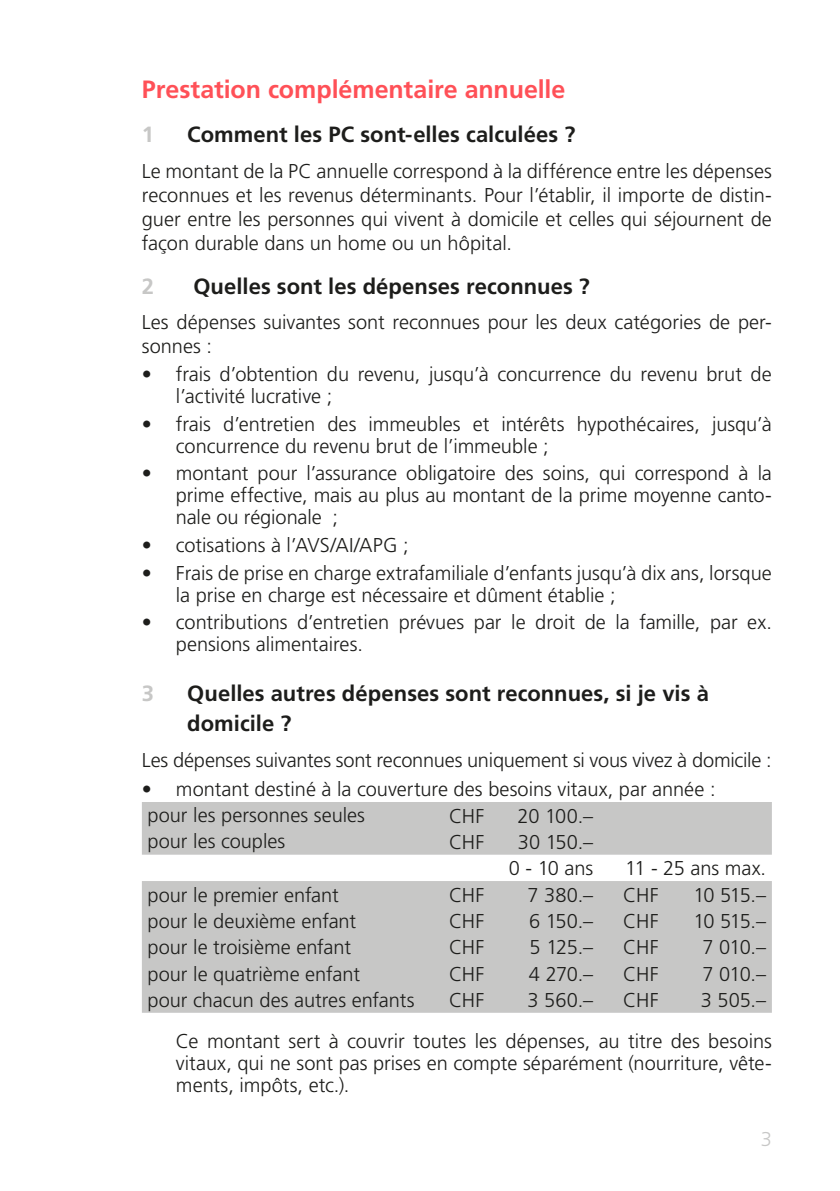
<style>
.page{position:relative;width:840px;height:1191px;background:#fff}
.page>*{position:absolute;margin:0;border:0;box-sizing:border-box;transform-origin:0 0}
.Texttitel{font:700 25px "Frutiger LT Std";color:#ff5057}
.t1{font:700 22px/30px "Frutiger LT Std";color:#1d1d1b}
.t2{font:700 22px "Frutiger LT Std";color:#c7c7c6}
.Grundtext{font:300 20px/22px "Frutiger LT Std";letter-spacing:-.005em;color:#1d1d1b}
.Grundtext_eingezogen{font:300 20px/22px "Frutiger LT Std";color:#1d1d1b;text-align:justify}
.Text_vor_Aufzählung{font:300 20px/24px "Frutiger LT Std";letter-spacing:-.005em;color:#1d1d1b}
.t3{font:300 20px "Frutiger LT Std";color:#c7c7c6}
</style>
<div class="page">
<svg style="left:142px;top:802px;width:629px;height:210px;background:#cececd"></svg>
<p class="Texttitel" style="left:142px;top:75px;width:425px">Prestation complémentaire annuelle</p>
<p class="t2" style="left:142px;top:122px;width:14px">1</p>
<p class="t1" style="left:187px;top:120px;width:389px">Comment les PC sont-elles calculées ?</p>
<p class="Grundtext" style="left:142px;top:159px;width:631px;line-height:24px;text-align:justify">Le montant de la PC annuelle correspond à la différence entre les dépenses reconnues et les revenus déterminants. Pour l’établir, il importe de distin&shy;guer entre les personnes qui vivent à domicile et celles qui séjournent de façon durable dans un home ou un hôpital.</p>
<p class="t2" style="left:142px;top:273px;width:14px">2</p>
<p class="t1" style="left:193px;top:271px;width:398px">Quelles sont les dépenses reconnues ?</p>
<p class="Text_vor_Aufzählung" style="left:142px;top:311px;width:631px">Les dépenses suivantes sont reconnues pour les deux catégories de per&shy;sonnes :</p>
<p class="Grundtext" style="left:176px;top:363px;width:597px;text-indent:-34px">• frais d’obtention du revenu, jusqu’à concurrence du revenu brut de l’activité lucrative ;</p>
<p class="Grundtext" style="left:176px;top:413px;width:597px;text-indent:-34px">• frais d’entretien des immeubles et intérêts hypothécaires, jusqu’à concurrence du revenu brut de l’immeuble ;</p>
<p class="Grundtext" style="left:176px;top:463px;width:597px;text-align:justify;text-indent:-34px">• montant pour l’assurance obligatoire des soins, qui correspond à la prime effective, mais au plus au montant de la prime moyenne canto&shy;nale ou régionale ;</p>
<p class="Grundtext" style="left:142px;top:534px;width:268px">• cotisations à l’AVS/AI/APG ;</p>
<p class="Grundtext" style="left:176px;top:562px;width:597px;text-indent:-34px">• Frais de prise en charge extrafamiliale d’enfants jusqu’à dix ans, lorsque la prise en charge est nécessaire et dûment établie ;</p>
<p class="Grundtext" style="left:176px;top:612px;width:597px;text-indent:-34px">• contributions d’entretien prévues par le droit de la famille, par ex. pensions alimentaires.</p>
<p class="t2" style="left:142px;top:680px;width:14px">3</p>
<p class="t1" style="left:187px;top:678px;width:523px">Quelles autres dépenses sont reconnues, si je vis à domicile ?</p>
<p class="Text_vor_Aufzählung" style="left:142px;top:748px;width:631px">Les dépenses suivantes sont reconnues uniquement si vous vivez à domicile :</p>
<p class="Grundtext" style="left:142px;top:778px;width:575px">• montant destiné à la couverture des besoins vitaux, par année :</p>
<p class="Grundtext" style="left:147px;top:804px;width:219px">pour les personnes seules</p>
<p class="Grundtext" style="left:449px;top:805px;width:37px">CHF</p>
<p class="Grundtext" style="left:517px;top:805px;width:77px">20 100.–</p>
<p class="Grundtext" style="left:147px;top:830px;width:139px">pour les couples</p>
<p class="Grundtext" style="left:449px;top:831px;width:37px">CHF</p>
<p class="Grundtext" style="left:517px;top:831px;width:77px">30 150.–</p>
<p class="Grundtext" style="left:508px;top:857px;width:86px">0 - 10 ans</p>
<p class="Grundtext" style="left:625px;top:857px;width:142px">11 - 25 ans max.</p>
<p class="Grundtext" style="left:147px;top:884px;width:193px">pour le premier enfant</p>
<p class="Grundtext" style="left:449px;top:884px;width:37px">CHF</p>
<p class="Grundtext" style="left:527px;top:884px;width:67px">7 380.–</p>
<p class="Grundtext" style="left:623px;top:884px;width:37px">CHF</p>
<p class="Grundtext" style="left:693px;top:884px;width:74px">10 515.–</p>
<p class="Grundtext" style="left:147px;top:910px;width:210px">pour le deuxième enfant</p>
<p class="Grundtext" style="left:449px;top:910px;width:37px">CHF</p>
<p class="Grundtext" style="left:529px;top:910px;width:66px">6 150.–</p>
<p class="Grundtext" style="left:623px;top:910px;width:37px">CHF</p>
<p class="Grundtext" style="left:693px;top:910px;width:74px">10 515.–</p>
<p class="Grundtext" style="left:147px;top:936px;width:205px">pour le troisième enfant</p>
<p class="Grundtext" style="left:449px;top:936px;width:37px">CHF</p>
<p class="Grundtext" style="left:529px;top:936px;width:65px">5 125.–</p>
<p class="Grundtext" style="left:623px;top:936px;width:37px">CHF</p>
<p class="Grundtext" style="left:702px;top:936px;width:65px">7 010.–</p>
<p class="Grundtext" style="left:147px;top:963px;width:214px">pour le quatrième enfant</p>
<p class="Grundtext" style="left:449px;top:963px;width:37px">CHF</p>
<p class="Grundtext" style="left:528px;top:963px;width:66px">4 270.–</p>
<p class="Grundtext" style="left:623px;top:963px;width:37px">CHF</p>
<p class="Grundtext" style="left:702px;top:963px;width:65px">7 010.–</p>
<p class="Grundtext" style="left:147px;top:989px;width:268px">pour chacun des autres enfants</p>
<p class="Grundtext" style="left:449px;top:989px;width:37px">CHF</p>
<p class="Grundtext" style="left:527px;top:989px;width:67px">3 560.–</p>
<p class="Grundtext" style="left:623px;top:989px;width:37px">CHF</p>
<p class="Grundtext" style="left:700px;top:989px;width:67px">3 505.–</p>
<p class="Grundtext_eingezogen" style="left:176px;top:1030px;width:597px">Ce montant sert à couvrir toutes les dépenses, au titre des besoins vitaux, qui ne sont pas prises en compte séparément (nourriture, vête&shy;ments, impôts, etc.).</p>
<p class="t3" style="left:760px;top:1127px;width:13px">3</p>
</div>
